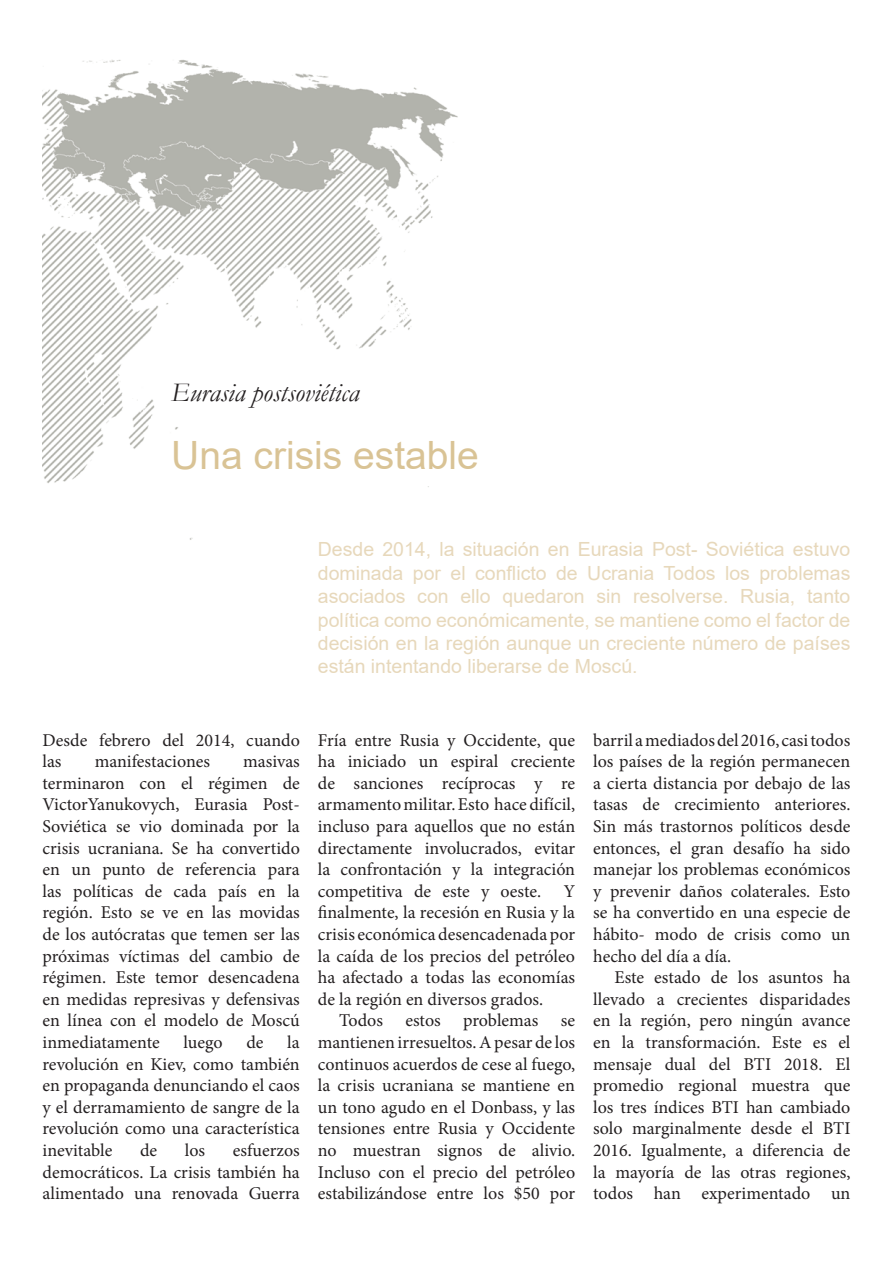
<style>
.page{position:relative;width:893px;height:1263px;background:#fff}
.page>*{position:absolute;margin:0;border:0;box-sizing:border-box;transform-origin:0 0}
.t1{font:39px "Arial";color:#d9c395}
.t2{font:italic 27px "Garamond";color:#231f20}
.t3{font:19.5px/23.4px "Arial";color:#e7d8bb;text-align:justify}
.t4{font:18px/21.6px "Minion Pro";color:#231f20;text-align:justify}
</style>
<div class="page">
<img style="left:43px;top:60px;width:415px;height:480px">
<p class="t2" style="left:171px;top:374px;width:190px">Eurasia postsoviética</p>
<p class="t1" style="left:171px;top:429px;width:309px">Una crisis estable</p>
<p class="t3" style="left:318px;top:538px;width:534px">Desde 2014, la situación en Eurasia Post- Soviética estuvo dominada por el conflicto de Ucrania Todos los problemas asociados con ello quedaron sin resolverse. Rusia, tanto política como económicamente, se mantiene como el factor de decisión en la región aunque un creciente número de países están intentando liberarse de Moscú.</p>
<p class="t4" style="left:43px;top:729px;width:259px">Desde febrero del 2014, cuando las</p>
<p class="t4" style="left:95px;top:751px;width:117px">manifestaciones</p>
<p class="t4" style="left:43px;top:751px;width:259px;text-indent:201px">masivas terminaron con el régimen de VictorYanukovych, Eurasia Post-Soviética se vio dominada por la crisis ucraniana. Se ha convertido en un punto de referencia para las políticas de cada país en la región. Esto se ve en las movidas de los autócratas que temen ser las próximas víctimas del cambio de régimen. Este temor desencadena en medidas represivas y defensivas en línea con el modelo de Moscú inmediatamente</p>
<p class="t4" style="left:43px;top:1031px;width:259px;text-indent:245px">la revolución en Kiev, como también en propaganda denunciando el caos y el derramamiento de sangre de la revolución como una característica inevitable</p>
<p class="t4" style="left:184px;top:1031px;width:41px">luego</p>
<p class="t4" style="left:246px;top:1031px;width:19px">de</p>
<p class="t4" style="left:43px;top:1139px;width:259px;text-indent:190px">esfuerzos democráticos. La crisis también ha alimentado una renovada Guerra</p>
<p class="t4" style="left:140px;top:1139px;width:19px">de</p>
<p class="t4" style="left:185px;top:1139px;width:22px">los</p>
<p class="t4" style="left:318px;top:729px;width:259px">Fría entre Rusia y Occidente, que ha iniciado un espiral creciente de sanciones recíprocas y re armamento militar. Esto hace difícil, incluso para aquellos que no están directamente involucrados, evitar la confrontación y la integración competitiva de este y oeste.</p>
<p class="t4" style="left:318px;top:880px;width:259px;text-indent:246px">Y finalmente, la recesión en Rusia y la crisis económica desencadenada por la caída de los precios del petróleo ha afectado a todas las economías de la región en diversos grados.</p>
<p class="t4" style="left:318px;top:1010px;width:259px;text-indent:21px">Todos estos problemas se mantienen irresueltos. A pesar de los continuos acuerdos de cese al fuego, la crisis ucraniana se mantiene en un tono agudo en el Donbass, y las tensiones entre Rusia y Occidente no muestran signos de alivio.<br>Incluso con el precio del petróleo estabilizándose entre los $50 por</p>
<p class="t4" style="left:593px;top:729px;width:259px">barril a mediados del 2016, casi todos los países de la región permanecen a cierta distancia por debajo de las tasas de crecimiento anteriores.<br>Sin más trastornos políticos desde entonces, el gran desafío ha sido manejar los problemas económicos y prevenir daños colaterales. Esto se ha convertido en una especie de hábito- modo de crisis como un hecho del día a día.</p>
<p class="t4" style="left:593px;top:967px;width:259px;text-indent:21px">Este estado de los asuntos ha llevado a crecientes disparidades en la región, pero ningún avance en la transformación. Este es el mensaje dual del BTI 2018. El promedio regional muestra que los tres índices BTI han cambiado solo marginalmente desde el BTI 2016. Igualmente, a diferencia de la mayoría de las otras regiones, todos han experimentado un</p>
</div>
